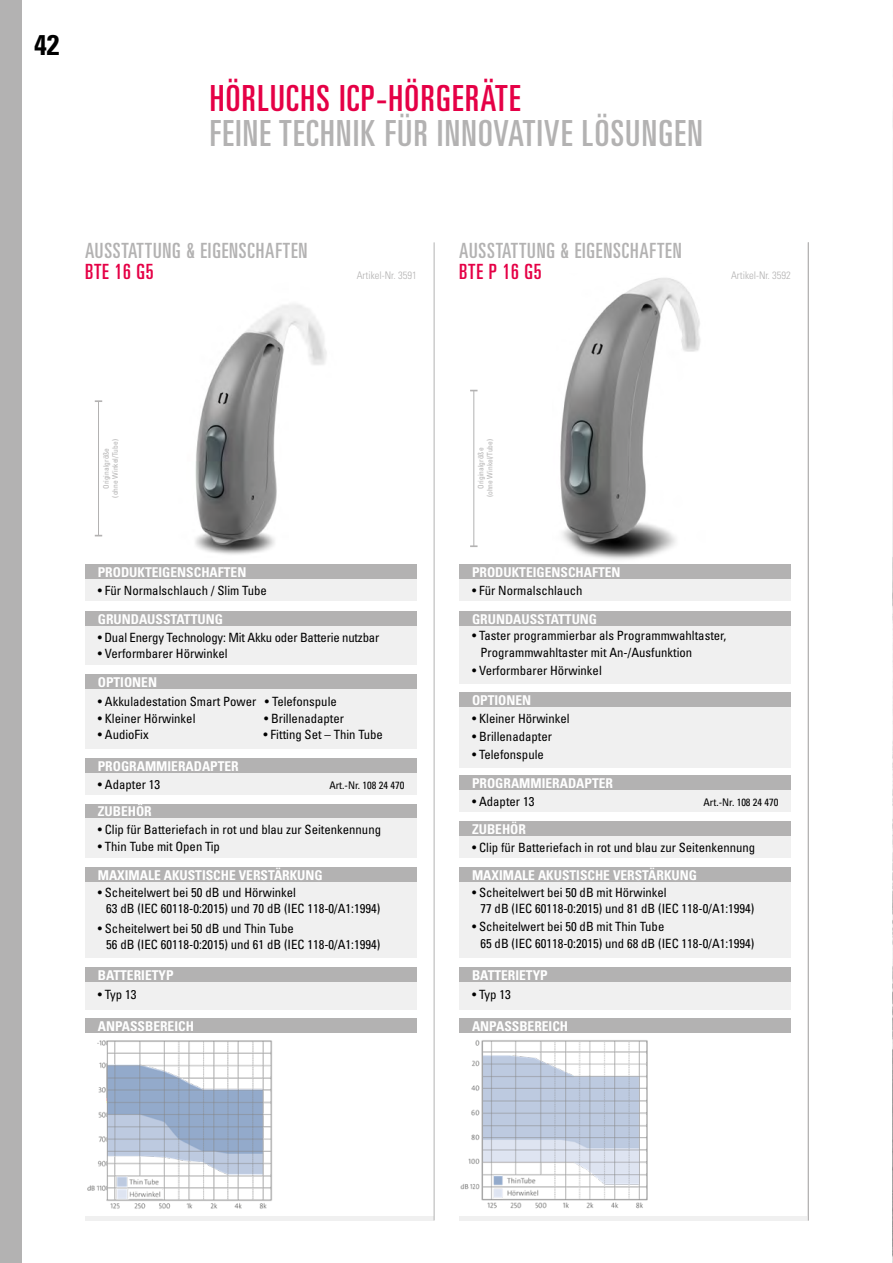
<style>
.page{position:relative;width:893px;height:1263px;background:#fff}
.page>*{position:absolute;margin:0;border:0;box-sizing:border-box;transform-origin:0 0}
.t1{font:ultra-condensed 36px "Univers LT Std";letter-spacing:.04em;color:#b3b2b2}
.t2{font:ultra-condensed 36px "Univers LT Std";letter-spacing:.04em;color:#e50046}
.t3{font:700 condensed 28.5px "Univers LT Std";color:#000}
.t4{font:ultra-condensed 21px "Univers LT Std";letter-spacing:.04em;color:#b3b2b2}
.t5{font:ultra-condensed 21px "Univers LT Std";letter-spacing:.04em;color:#e50046}
.t6{font:700 condensed 13.5px "Univers LT Std";color:#fff}
.t7{font:condensed 12.75px/16.5px "Univers LT Std";color:#000}
.t8{font:condensed 10.5px "Univers LT Std";color:#000}
.t9{font:300 condensed 10.5px "Univers LT Std";color:#b3b2b2}
.t10{font:condensed 7.5px/9px "Univers LT Std";color:#b3b2b2;text-align:center}
</style>
<div class="page">
<img style="left:892px;top:116px;width:1px;height:1147px">
<div style="left:459px;top:875px;width:332px;height:83px;background:#f0f0f0"></div>
<img style="left:560px;top:278px;width:140px;height:282px">
<div style="left:0;top:0;width:21px;height:1263px;background:#b3b2b2"></div>
<img style="left:195px;top:304px;width:132px;height:251px">
<div style="left:85px;top:564px;width:332px;height:15px;background:#b3b2b2"></div>
<div style="left:459px;top:564px;width:332px;height:15px;background:#b3b2b2"></div>
<div style="left:85px;top:579px;width:332px;height:22px;background:#f0f0f0"></div>
<div style="left:459px;top:579px;width:332px;height:22px;background:#f0f0f0"></div>
<hr style="left:85px;top:1216px;width:349px;height:4px;background:#f0f0f0">
<hr style="left:459px;top:1216px;width:349px;height:4px;background:#f0f0f0">
<div style="left:85px;top:611px;width:332px;height:15px;background:#b3b2b2"></div>
<div style="left:459px;top:611px;width:332px;height:15px;background:#b3b2b2"></div>
<div style="left:85px;top:674px;width:332px;height:15px;background:#b3b2b2"></div>
<div style="left:459px;top:692px;width:332px;height:15px;background:#b3b2b2"></div>
<div style="left:85px;top:758px;width:332px;height:15px;background:#b3b2b2"></div>
<div style="left:85px;top:804px;width:332px;height:15px;background:#b3b2b2"></div>
<div style="left:459px;top:775px;width:332px;height:15px;background:#b3b2b2"></div>
<div style="left:85px;top:1018px;width:332px;height:15px;background:#b3b2b2"></div>
<div style="left:459px;top:1018px;width:332px;height:15px;background:#b3b2b2"></div>
<div style="left:85px;top:967px;width:332px;height:15px;background:#b3b2b2"></div>
<div style="left:459px;top:967px;width:332px;height:15px;background:#b3b2b2"></div>
<div style="left:85px;top:867px;width:332px;height:15px;background:#b3b2b2"></div>
<div style="left:459px;top:867px;width:332px;height:15px;background:#b3b2b2"></div>
<div style="left:85px;top:626px;width:332px;height:38px;background:#f0f0f0"></div>
<div style="left:459px;top:626px;width:332px;height:57px;background:#f0f0f0"></div>
<div style="left:85px;top:689px;width:332px;height:59px;background:#f0f0f0"></div>
<div style="left:459px;top:707px;width:332px;height:60px;background:#f0f0f0"></div>
<div style="left:85px;top:773px;width:332px;height:22px;background:#f0f0f0"></div>
<div style="left:85px;top:819px;width:332px;height:39px;background:#f0f0f0"></div>
<div style="left:459px;top:790px;width:332px;height:22px;background:#f0f0f0"></div>
<div style="left:85px;top:982px;width:332px;height:27px;background:#f0f0f0"></div>
<div style="left:459px;top:982px;width:332px;height:27px;background:#f0f0f0"></div>
<div style="left:85px;top:882px;width:332px;height:76px;background:#f0f0f0"></div>
<div style="left:459px;top:821px;width:332px;height:15px;background:#b3b2b2"></div>
<div style="left:459px;top:836px;width:332px;height:22px;background:#f0f0f0"></div>
<hr style="left:434px;top:242px;width:1px;height:978px;background:#b3b2b2">
<hr style="left:808px;top:242px;width:1px;height:978px;background:#b3b2b2">
<img style="left:87px;top:1040px;width:185px;height:169px">
<img style="left:460px;top:1040px;width:188px;height:169px">
<hr style="left:474px;top:391px;width:1px;height:155px;background:#b3b2b2">
<svg style="left:470px;top:545px;width:7px;height:2px"></svg>
<hr style="left:98px;top:401px;width:1px;height:135px;background:#b3b2b2">
<svg style="left:95px;top:400px;width:7px;height:2px"></svg>
<h2 class="t3" style="left:34px;top:27px;width:27px">42</h2>
<h1 class="t2" style="left:210px;top:78px;width:312px">HÖRLUCHS ICP-HÖRGERÄTE</h1>
<h1 class="t1" style="left:210px;top:112px;width:494px">FEINE TECHNIK FÜR INNOVATIVE LÖSUNGEN</h1>
<h3 class="t4" style="left:85px;top:238px;width:224px">AUSSTATTUNG &amp; EIGENSCHAFTEN</h3>
<h3 class="t5" style="left:85px;top:259px;width:70px">BTE 16 G5</h3>
<p class="t9" style="left:357px;top:269px;width:61px">Artikel-Nr. 3591</p>
<h3 class="t4" style="left:459px;top:238px;width:224px">AUSSTATTUNG &amp; EIGENSCHAFTEN</h3>
<h3 class="t5" style="left:459px;top:259px;width:84px">BTE P 16 G5</h3>
<p class="t9" style="left:731px;top:269px;width:61px">Artikel-Nr. 3592</p>
<p class="t10" style="left:101px;top:497px;width:60px;rotate:-90deg">Originalgröße (ohne Winkel/Tube)</p>
<p class="t10" style="left:476px;top:497px;width:60px;rotate:-90deg">Originalgröße (ohne Winkel/Tube)</p>
<p class="t6" style="left:98px;top:564px;width:150px">PRODUKTEIGENSCHAFTEN</p>
<p class="t7" style="left:98px;top:582px;width:171px">• Für Normalschlauch / Slim Tube</p>
<p class="t6" style="left:98px;top:611px;width:127px">GRUNDAUSSTATTUNG</p>
<p class="t7" style="left:98px;top:629px;width:283px">• Dual Energy Technology: Mit Akku oder Batterie nutzbar</p>
<p class="t7" style="left:98px;top:645px;width:131px">• Verformbarer Hörwinkel</p>
<p class="t6" style="left:98px;top:673px;width:61px">OPTIONEN</p>
<p class="t7" style="left:98px;top:693px;width:241px">• Akkuladestation Smart Power • Telefonspule</p>
<p class="t7" style="left:98px;top:710px;width:99px">• Kleiner Hörwinkel</p>
<p class="t7" style="left:264px;top:710px;width:82px">• Brillenadapter</p>
<p class="t7" style="left:98px;top:726px;width:52px">• AudioFix</p>
<p class="t7" style="left:264px;top:726px;width:121px">• Fitting Set – Thin Tube</p>
<p class="t6" style="left:98px;top:757px;width:143px">PROGRAMMIERADAPTER</p>
<p class="t7" style="left:98px;top:775px;width:64px">• Adapter 13</p>
<p class="t8" style="left:329px;top:778px;width:77px">Art.-Nr. 108 24 470</p>
<p class="t6" style="left:98px;top:803px;width:55px">ZUBEHÖR</p>
<p class="t7" style="left:98px;top:821px;width:285px">• Clip für Batteriefach in rot und blau zur Seitenkennung</p>
<p class="t7" style="left:98px;top:838px;width:124px">• Thin Tube mit Open Tip</p>
<p class="t6" style="left:98px;top:867px;width:226px">MAXIMALE AKUSTISCHE VERSTÄRKUNG</p>
<p class="t7" style="left:106px;top:883px;width:275px;text-indent:-8px">• Scheitelwert bei 50 dB und Hörwinkel<br>63 dB (IEC 60118-0:2015) und 70 dB (IEC 118-0/A1:1994)</p>
<p class="t7" style="left:106px;top:919px;width:275px;text-indent:-8px">• Scheitelwert bei 50 dB und Thin Tube<br>56 dB (IEC 60118-0:2015) und 61 dB (IEC 118-0/A1:1994)</p>
<p class="t6" style="left:98px;top:967px;width:77px">BATTERIETYP</p>
<p class="t7" style="left:98px;top:986px;width:40px">• Typ 13</p>
<p class="t6" style="left:472px;top:564px;width:150px">PRODUKTEIGENSCHAFTEN</p>
<p class="t7" style="left:472px;top:582px;width:112px">• Für Normalschlauch</p>
<p class="t6" style="left:472px;top:611px;width:127px">GRUNDAUSSTATTUNG</p>
<p class="t7" style="left:480px;top:627px;width:247px;text-indent:-8px">• Taster programmierbar als Programmwahltaster,<br>Programmwahltaster mit An-/Ausfunktion</p>
<p class="t7" style="left:472px;top:662px;width:131px">• Verformbarer Hörwinkel</p>
<p class="t6" style="left:472px;top:691px;width:61px">OPTIONEN</p>
<p class="t7" style="left:472px;top:710px;width:99px">• Kleiner Hörwinkel</p>
<p class="t7" style="left:472px;top:728px;width:82px">• Brillenadapter</p>
<p class="t7" style="left:472px;top:746px;width:73px">• Telefonspule</p>
<p class="t6" style="left:472px;top:775px;width:143px">PROGRAMMIERADAPTER</p>
<p class="t7" style="left:472px;top:793px;width:64px">• Adapter 13</p>
<p class="t8" style="left:704px;top:795px;width:77px">Art.-Nr. 108 24 470</p>
<p class="t6" style="left:472px;top:821px;width:55px">ZUBEHÖR</p>
<p class="t7" style="left:472px;top:839px;width:285px">• Clip für Batteriefach in rot und blau zur Seitenkennung</p>
<p class="t6" style="left:472px;top:867px;width:226px">MAXIMALE AKUSTISCHE VERSTÄRKUNG</p>
<p class="t7" style="left:480px;top:883px;width:275px;text-indent:-8px">• Scheitelwert bei 50 dB mit Hörwinkel<br>77 dB (IEC 60118-0:2015) und 81 dB (IEC 118-0/A1:1994)</p>
<p class="t7" style="left:480px;top:918px;width:275px;text-indent:-8px">• Scheitelwert bei 50 dB mit Thin Tube<br>65 dB (IEC 60118-0:2015) und 68 dB (IEC 118-0/A1:1994)</p>
<p class="t6" style="left:472px;top:967px;width:77px">BATTERIETYP</p>
<p class="t7" style="left:472px;top:986px;width:40px">• Typ 13</p>
<p class="t6" style="left:98px;top:1018px;width:98px">ANPASSBEREICH</p>
<p class="t6" style="left:472px;top:1018px;width:98px">ANPASSBEREICH</p>
</div>
